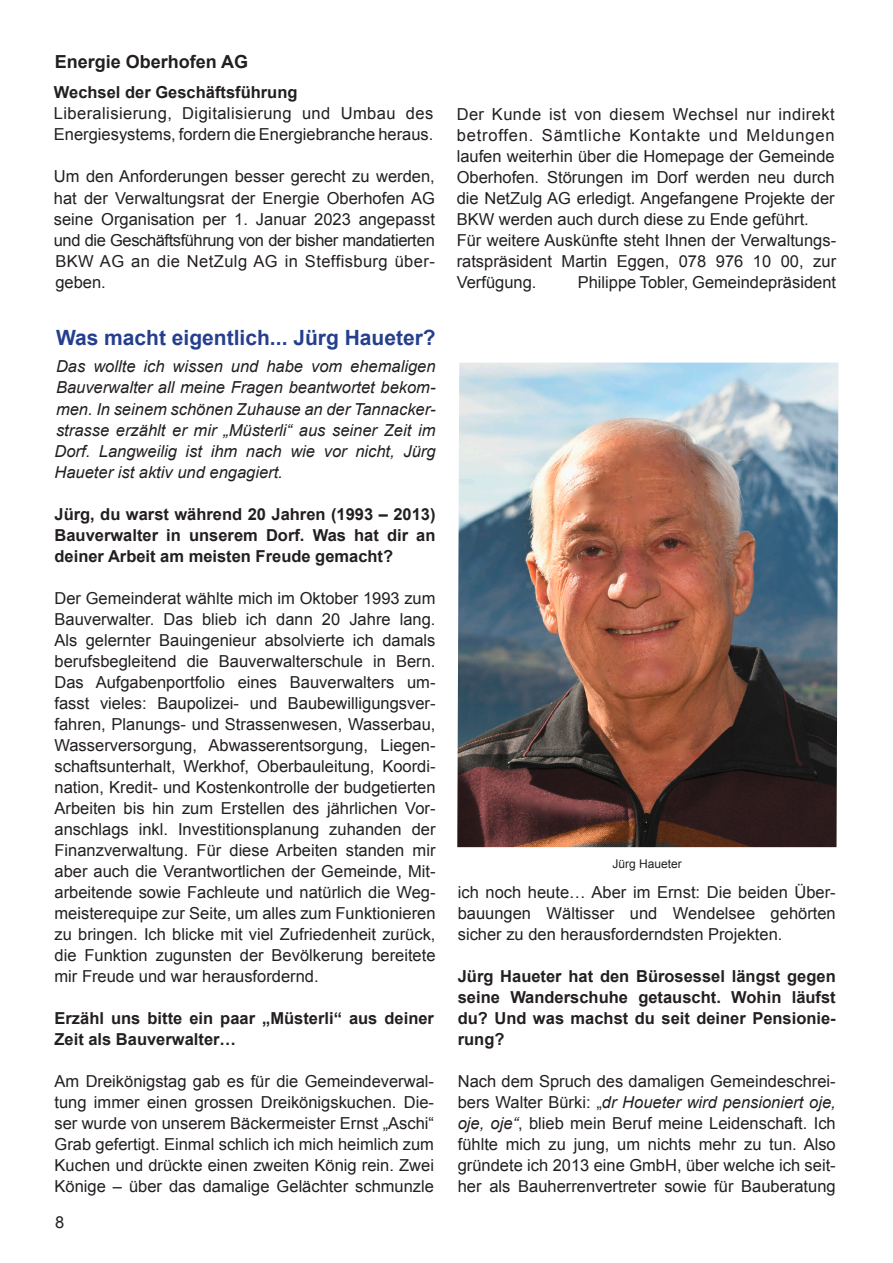
<style>
.page{position:relative;width:893px;height:1263px;background:#fff}
.page>*{position:absolute;margin:0;border:0;box-sizing:border-box;transform-origin:0 0}
.t1{font:700 21px "Arial";color:#253f8e}
.t2{font:700 18px "Arial";color:#231f20}
.t3{font:16.5px/21px "Arial";color:#231f20;text-align:justify}
.t4{font:700 16.5px/21px "Arial";color:#231f20;text-align:justify}
.t5{font:italic 16.5px/21px "Arial";color:#231f20;text-align:justify}
.t6{font:12px "Arial";color:#231f20}
.s1{font-style:italic}
</style>
<div class="page">
<img style="left:457px;top:363px;width:381px;height:484px">
<p class="t2" style="left:55px;top:50px;width:195px">Energie Oberhofen AG</p>
<p class="t4" style="left:54px;top:83px;width:245px">Wechsel der Geschäftsführung</p>
<p class="t3" style="left:54px;top:103px;width:381px">Liberalisierung, Digitalisierung und Umbau des<br>Energiesystems, fordern die Energiebranche heraus.</p>
<p class="t3" style="left:54px;top:166px;width:383px">Um den Anforderungen besser gerecht zu werden, hat der Verwaltungsrat der Energie Oberhofen AG seine Organisation per 1. Januar 2023 angepasst und die Geschäftsführung von der bisher mandatierten BKW AG an die NetZulg AG in Steffisburg über&shy;geben.</p>
<p class="t1" style="left:56px;top:323px;width:381px">Was macht eigentlich... Jürg Haueter?</p>
<p class="t5" style="left:55px;top:356px;width:383px">Das wollte ich wissen und habe vom ehemaligen Bauverwalter all meine Fragen beantwortet bekom&shy;men. In seinem schönen Zuhause an der Tannacker&shy;strasse erzählt er mir „Müsterli“ aus seiner Zeit im Dorf. Langweilig ist ihm nach wie vor nicht, Jürg Haueter ist aktiv und engagiert.</p>
<p class="t4" style="left:55px;top:504px;width:382px">Jürg, du warst während 20 Jahren (1993 – 2013)<br>Bauverwalter in unserem Dorf. Was hat dir an deiner Arbeit am meisten Freude gemacht?</p>
<p class="t3" style="left:55px;top:587px;width:383px">Der Gemeinderat wählte mich im Oktober 1993 zum Bauverwalter. Das blieb ich dann 20 Jahre lang.<br>Als gelernter Bauingenieur absolvierte ich damals berufsbegleitend die Bauverwalterschule in Bern.<br>Das Aufgabenportfolio eines Bauverwalters um&shy;fasst vieles: Baupolizei- und Baubewilligungsver&shy;fahren, Planungs- und Strassenwesen, Wasserbau, Wasserversorgung, Abwasserentsorgung, Liegen&shy;schaftsunterhalt, Werkhof, Oberbauleitung, Koordi&shy;nation, Kredit- und Kostenkontrolle der budgetierten Arbeiten bis hin zum Erstellen des jährlichen Vor&shy;anschlags inkl. Investitionsplanung zuhanden der Finanzverwaltung. Für diese Arbeiten standen mir aber auch die Verantwortlichen der Gemeinde, Mit&shy;arbeitende sowie Fachleute und natürlich die Weg&shy;meisterequipe zur Seite, um alles zum Funktionieren zu bringen. Ich blicke mit viel Zufriedenheit zurück, die Funktion zugunsten der Bevölkerung bereitete mir Freude und war herausfordernd.</p>
<p class="t4" style="left:55px;top:1008px;width:381px">Erzähl uns bitte ein paar „Müsterli“ aus deiner<br>Zeit als Bauverwalter…</p>
<p class="t3" style="left:55px;top:1070px;width:381px">Am Dreikönigstag gab es für die Gemeindeverwal&shy;tung immer einen grossen Dreikönigskuchen. Die&shy;ser wurde von unserem Bäckermeister Ernst „Aschi“ Grab gefertigt. Einmal schlich ich mich heimlich zum Kuchen und drückte einen zweiten König rein. Zwei Könige – über das damalige Gelächter schmunzle</p>
<p class="t3" style="left:55px;top:1212px;width:11px">8</p>
<p class="t3" style="left:457px;top:104px;width:381px;text-align:left">Der Kunde ist von diesem Wechsel nur indirekt betroffen. Sämtliche Kontakte und Meldungen laufen weiterhin über die Homepage der Gemeinde Oberhofen. Störungen im Dorf werden neu durch die NetZulg AG erledigt. Angefangene Projekte der BKW werden auch durch diese zu Ende geführt.<br>Für weitere Auskünfte steht Ihnen der Verwaltungs&shy;ratspräsident Martin Eggen, 078 976 10 00, zur Verfügung.</p>
<p class="t3" style="left:578px;top:272px;width:260px">Philippe Tobler, Gemeindepräsident</p>
<p class="t6" style="left:612px;top:855px;width:71px">Jürg Haueter</p>
<p class="t3" style="left:458px;top:882px;width:379px">ich noch heute… Aber im Ernst: Die beiden Über&shy;bauungen Wältisser und Wendelsee gehörten sicher zu den herausforderndsten Projekten.</p>
<p class="t4" style="left:458px;top:966px;width:380px">Jürg Haueter hat den Bürosessel längst gegen seine Wanderschuhe getauscht. Wohin läufst du? Und was machst du seit deiner Pensionie&shy;rung?</p>
<p class="t3" style="left:458px;top:1071px;width:379px">Nach dem Spruch des damaligen Gemeindeschrei&shy;bers Walter Bürki: „<span class="s1">dr Houeter wird pensioniert oje, oje, oje“</span>, blieb mein Beruf meine Leidenschaft. Ich fühlte mich zu jung, um nichts mehr zu tun. Also gründete ich 2013 eine GmbH, über welche ich seit&shy;her als Bauherrenvertreter sowie für Bauberatung</p>
</div>
